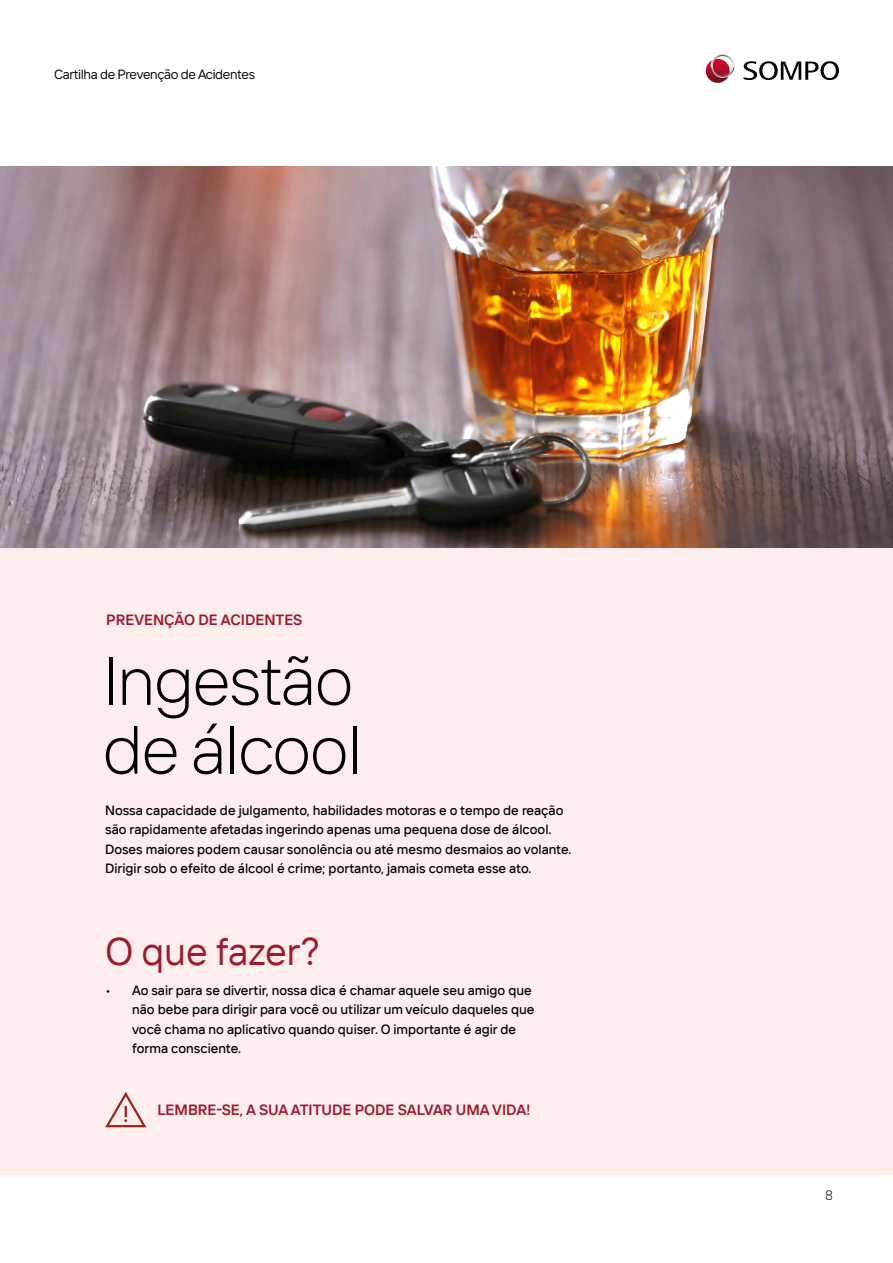
<style>
.page{position:relative;width:893px;height:1263px;background:#fff}
.page>*{position:absolute;margin:0;border:0;box-sizing:border-box;transform-origin:0 0}
.t1{font:300 68.1px/68.8px "TT Interphases Pro Trl";letter-spacing:-.025em;color:#000}
.t2{font:38.55px "TT Interphases Pro Trl";color:#9f182e}
.t3{font:14.85px "TT Interphases Pro Trl Dm Bd";color:#9f182e}
.t4{font:300 13.5px "TT Interfaces";color:#000}
.t5{font:500 13.35px/19.5px "TT Interphases Pro Trl";color:#000}
.t6{font:13.35px "TT Interfaces";letter-spacing:-.025em;color:#000}
</style>
<div class="page">
<div style="left:0;top:167px;width:893px;height:1007px;background:#fdedec"></div>
<svg style="left:743px;top:61px;width:96px;height:19px"></svg>
<svg style="left:706px;top:59px;width:24px;height:24px"></svg>
<svg style="left:711px;top:54px;width:24px;height:25px"></svg>
<img style="left:0;top:167px;width:893px;height:380px">
<svg style="left:105px;top:1092px;width:41px;height:35px"></svg>
<p class="t6" style="left:54px;top:66px;width:203px">Cartilha de Prevenção de Acidentes</p>
<p class="t3" style="left:106px;top:610px;width:198px">PREVENÇÃO DE ACIDENTES</p>
<h1 class="t1" style="left:102px;top:645px;width:261px">Ingestão de álcool</h1>
<p class="t5" style="left:105px;top:800px;width:468px">Nossa capacidade de julgamento, habilidades motoras e o tempo de reação são rapidamente afetadas ingerindo apenas uma pequena dose de álcool.<br>Doses maiores podem causar sonolência ou até mesmo desmaios ao volante.<br>Dirigir sob o efeito de álcool é crime; portanto, jamais cometa esse ato.</p>
<h2 class="t2" style="left:105px;top:927px;width:217px">O que fazer?</h2>
<p class="t5" style="left:132px;top:980px;width:404px;text-indent:-27px">• Ao sair para se divertir, nossa dica é chamar aquele seu amigo que não bebe para dirigir para você ou utilizar um veículo daqueles que você chama no aplicativo quando quiser. O importante é agir de forma consciente.</p>
<p class="t3" style="left:157px;top:1100px;width:375px">LEMBRE-SE, A SUA ATITUDE PODE SALVAR UMA VIDA!</p>
<p class="t4" style="left:825px;top:1187px;width:9px">8</p>
</div>
